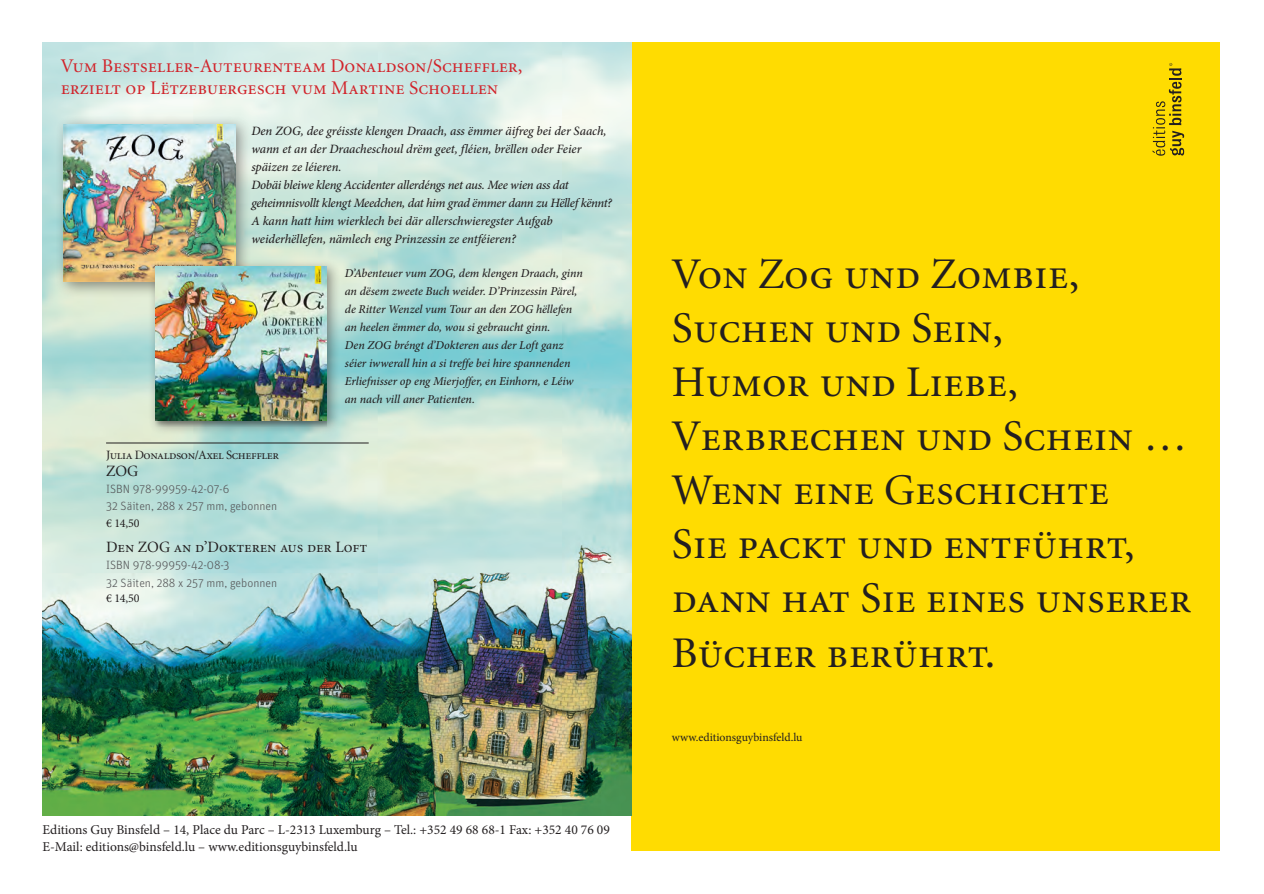
<style>
.page{position:relative;width:1264px;height:894px;background:#fff}
.page>*{position:absolute;margin:0;border:0;box-sizing:border-box;transform-origin:0 0}
.t1{font:43.8px/54px "Minion Regular SC";color:#231f20}
.t2{font:19.35px/22.5px "Minion Regular SC";color:#d1232a}
.t3{font:15.75px "Minion Regular SC";letter-spacing:-.005em;color:#231f20}
.t4{font:13.5px/16.5px "Minion Pro";color:#231f20}
.t5{font:italic 500 12.75px/18px "Minion Pro";letter-spacing:-.01em;color:#231f20}
.t6{font:12.75px "Minion Regular SC";letter-spacing:-.03em;color:#231f20}
.t7{font:italic 500 12px/18px "Minion Pro";letter-spacing:-.005em;color:#231f20}
.t8{font:300 12px/17.2px "Unit";color:#57585a}
.t9{font:12px "Minion Pro";letter-spacing:-.01em;color:#231f20}
.t10{font:11.85px "Minion Pro";color:#231f20}
</style>
<div class="page">
<div style="left:631px;top:42px;width:589px;height:808px;background:#ffdc01"></div>
<img style="left:42px;top:42px;width:589px;height:773px">
<hr style="left:106px;top:442px;width:263px;height:1px;background:#231f20">
<svg style="left:1152px;top:63px;width:32px;height:93px"></svg>
<div style="left:55px;top:115px;width:197px;height:184px;background:#231f20;opacity:.5"></div>
<img style="left:64px;top:124px;width:171px;height:157px">
<div style="left:147px;top:259px;width:194px;height:176px;background:#231f20;opacity:.5"></div>
<div style="left:155px;top:265px;width:171px;height:162px;background:#231f20;opacity:.32"></div>
<img style="left:155px;top:267px;width:171px;height:153px">
<h2 class="t2" style="left:61px;top:55px;width:463px">Vum Bestseller-Auteurenteam Donaldson/Scheffler, erzielt op Lëtzebuergesch vum Martine Schoellen</h2>
<p class="t5" style="left:251px;top:122px;width:362px">Den ZOG, dee gréisste klengen Draach, ass ëmmer äifreg bei der Saach, wann et an der Draacheschoul drëm geet, fléien, brëllen oder Feier späizen ze léieren.<br>Dobäi bleiwe kleng Accidenter allerdéngs net aus. Mee wien ass dat geheimnisvollt klengt Meedchen, dat him grad ëmmer dann zu Hëllef kënnt?<br>A kann hatt him wierklech bei där allerschwieregster Aufgab weiderhëllefen, nämlech eng Prinzessin ze entféieren?</p>
<p class="t7" style="left:345px;top:264px;width:239px">D’Abenteuer vum ZOG, dem klengen Draach, ginn an dësem zweete Buch weider. D’Prinzessin Pärel, de Ritter Wenzel vum Tour an den ZOG hëllefen an heelen ëmmer do, wou si gebraucht ginn.<br>Den ZOG bréngt d’Dokteren aus der Loft ganz séier iwwerall hin a si treffe bei hire spannenden Erliefnisser op eng Mierjoffer, en Einhorn, e Léiw an nach vill aner Patienten.</p>
<p class="t6" style="left:106px;top:448px;width:175px">Julia Donaldson/Axel Scheffler</p>
<p class="t3" style="left:106px;top:463px;width:34px">ZOG</p>
<p class="t8" style="left:106px;top:480px;width:173px">ISBN 978-99959-42-07-6<br>32 Säiten, 288 x 257 mm, gebonnen</p>
<p class="t9" style="left:106px;top:515px;width:35px">€ 14,50</p>
<p class="t3" style="left:106px;top:539px;width:263px">Den ZOG an d’Dokteren aus der Loft</p>
<p class="t8" style="left:106px;top:556px;width:173px">ISBN 978-99959-42-08-3<br>32 Säiten, 288 x 257 mm, gebonnen</p>
<p class="t9" style="left:106px;top:589px;width:35px">€ 14,50</p>
<p class="t4" style="left:42px;top:821px;width:569px">Editions Guy Binsfeld – 14, Place du Parc – L-2313 Luxemburg – Tel.: +352 49 68 68-1 Fax: +352 40 76 09<br>E-Mail: editions@binsfeld.lu – www.editionsguybinsfeld.lu</p>
<h1 class="t1" style="left:672px;top:249px;width:521px">Von Zog und Zombie,<br>Suchen und Sein,<br>Humor und Liebe,<br>Verbrechen und Schein …<br>Wenn eine Geschichte<br>Sie packt und entführt, dann hat Sie eines unserer<br>Bücher berührt.</h1>
<p class="t10" style="left:672px;top:728px;width:132px">www.editionsguybinsfeld.lu</p>
</div>
